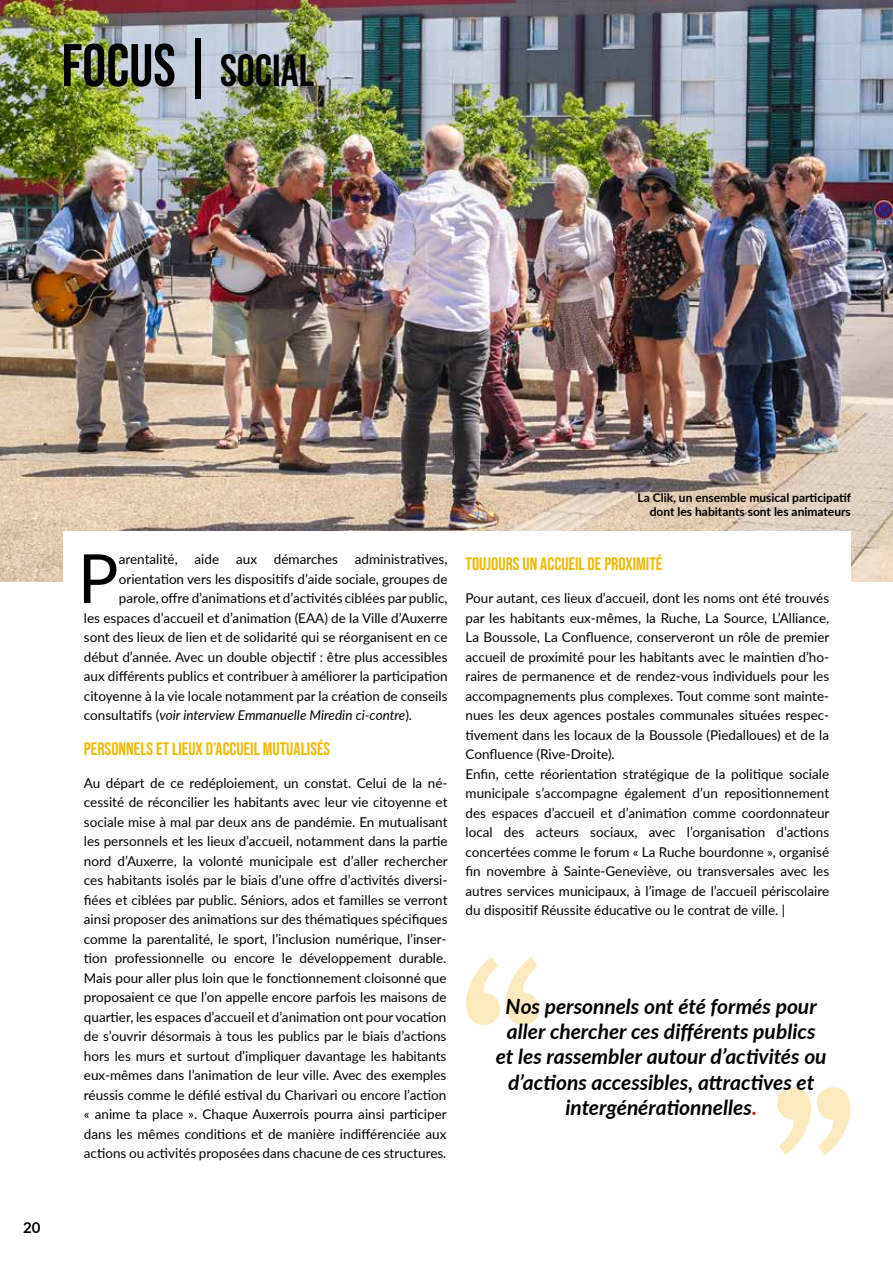
<style>
.page{position:relative;width:893px;height:1263px;background:#fff}
.page>*{position:absolute;margin:0;border:0;box-sizing:border-box;transform-origin:0 0}
.t1{font:67.95px "Lato";color:#000}
.t2{font:60px "Bebas Neue";color:#000}
.t3{font:italic 700 21px/25.2px "Lato";color:#000;text-align:center}
.t4{font:18px "Bebas Neue";color:#efb900}
.t5{font:700 15px "Lato";color:#000}
.t6{font:13.5px/19.5px "Lato";color:#000;text-align:justify}
.t7{font:italic 13.5px "Lato";color:#000}
.t8{font:700 12px/13.5px "Lato";color:#000;text-align:right}
.s1{font-size:45px}
.s2{font-style:normal}
.s3{color:#cd1719}
</style>
<div class="page">
<img style="left:0;top:0;width:893px;height:581px">
<div style="left:63px;top:531px;width:787px;height:660px;background:#fff"></div>
<svg style="left:466px;top:957px;width:34px;height:68px"></svg>
<svg style="left:506px;top:957px;width:33px;height:68px"></svg>
<svg style="left:817px;top:1087px;width:33px;height:68px"></svg>
<svg style="left:777px;top:1087px;width:34px;height:68px"></svg>
<h2 class="t2" style="left:62px;top:31px;width:254px">FOCUS| <span class="s1">SOCIAL</span></h2>
<p class="t5" style="left:23px;top:1216px;width:19px">20</p>
<h1 class="t1" style="left:78px;top:530px;width:42px">P</h1>
<p class="t6" style="left:119px;top:549px;width:140px">arentalité, aide aux</p>
<p class="t6" style="left:274px;top:549px;width:66px">démarches</p>
<p class="t6" style="left:355px;top:549px;width:94px">administratives,</p>
<p class="t6" style="left:119px;top:568px;width:330px">orientation vers les dispositifs d’aide sociale, groupes de</p>
<p class="t6" style="left:119px;top:588px;width:330px">parole, offre d’animations et d’activités ciblées par public,</p>
<p class="t6" style="left:84px;top:607px;width:365px">les espaces d’accueil et d’animation (EAA) de la Ville d’Auxerre</p>
<p class="t6" style="left:84px;top:627px;width:365px">sont des lieux de lien et de solidarité qui se réorganisent en ce</p>
<p class="t6" style="left:84px;top:646px;width:365px">début d’année. Avec un double objectif : être plus accessibles</p>
<p class="t6" style="left:84px;top:666px;width:365px">aux différents publics et contribuer à améliorer la participation</p>
<p class="t6" style="left:84px;top:685px;width:365px">citoyenne à la vie locale notamment par la création de conseils</p>
<p class="t7" style="left:84px;top:705px;width:330px"><span class="s2">consultatifs (</span>voir interview Emmanuelle Miredin ci-contre<span class="s2">).</span></p>
<h3 class="t4" style="left:84px;top:738px;width:248px">PERSONNELS ET LIEUX D’ACCUEIL MUTUALISÉS</h3>
<p class="t6" style="left:84px;top:772px;width:365px">Au départ de ce redéploiement, un constat. Celui de la né&shy;cessité de réconcilier les habitants avec leur vie citoyenne et sociale mise à mal par deux ans de pandémie. En mutualisant les personnels et les lieux d’accueil, notamment dans la partie nord d’Auxerre, la volonté municipale est d’aller rechercher ces habitants isolés par le biais d’une offre d’activités diversi&shy;fiées et ciblées par public. Séniors, ados et familles se verront ainsi proposer des animations sur des thématiques spécifiques comme la parentalité, le sport, l’inclusion numérique, l’inser&shy;tion professionnelle ou encore le développement durable.<br>Mais pour aller plus loin que le fonctionnement cloisonné que proposaient ce que l’on appelle encore parfois les maisons de quartier, les espaces d’accueil et d’animation ont pour vocation de s’ouvrir désormais à tous les publics par le biais d’actions hors les murs et surtout d’impliquer davantage les habitants eux-mêmes dans l’animation de leur ville. Avec des exemples réussis comme le défilé estival du Charivari ou encore l’action « anime ta place ». Chaque Auxerrois pourra ainsi participer dans les mêmes conditions et de manière indifférenciée aux actions ou activités proposées dans chacune de ces structures.</p>
<p class="t8" style="left:638px;top:491px;width:215px">La Clik, un ensemble musical participatif dont les habitants sont les animateurs</p>
<h3 class="t4" style="left:466px;top:554px;width:198px">TOUJOURS UN ACCUEIL DE PROXIMITÉ</h3>
<p class="t6" style="left:466px;top:588px;width:365px;text-align:left">Pour autant, ces lieux d’accueil, dont les noms ont été trouvés par les habitants eux-mêmes, la Ruche, La Source, L’Alliance, La Boussole, La Confluence, conserveront un rôle de premier accueil de proximité pour les habitants avec le maintien d’ho&shy;raires de permanence et de rendez-vous individuels pour les accompagnements plus complexes. Tout comme sont mainte&shy;nues les deux agences postales communales situées respec&shy;tivement dans les locaux de la Boussole (Piedalloues) et de la Confluence (Rive-Droite).<br>Enfin, cette réorientation stratégique de la politique sociale municipale s’accompagne également d’un repositionnement des espaces d’accueil et d’animation comme coordonnateur local des acteurs sociaux, avec l’organisation d’actions concertées comme le forum « La Ruche bourdonne », organisé fin novembre à Sainte-Geneviève, ou transversales avec les autres services municipaux, à l’image de l’accueil périscolaire du dispositif Réussite éducative ou le contrat de ville. |</p>
<h3 class="t3" style="left:496px;top:993px;width:332px">Nos personnels ont été formés pour aller chercher ces différents publics et les rassembler autour d’activités ou d’actions accessibles, attractives et intergénérationnelles<span class="s3">.</span></h3>
</div>
